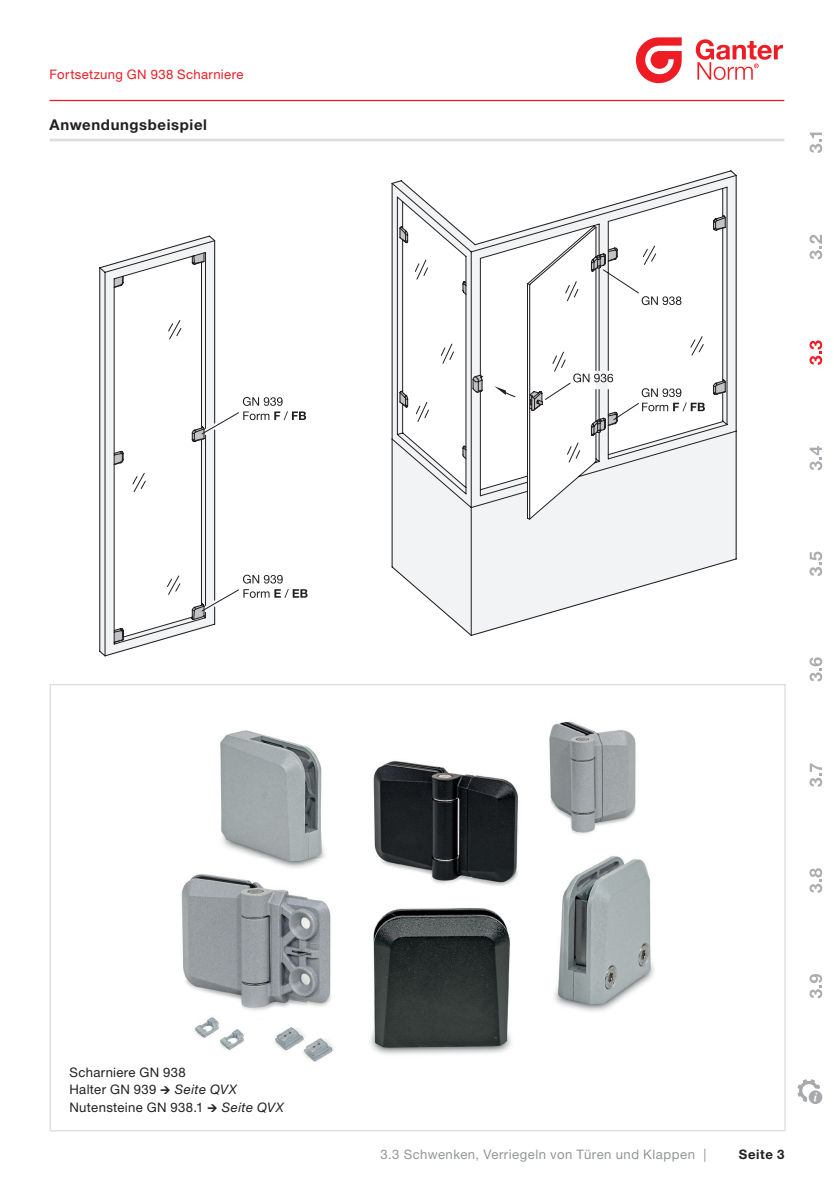
<style>
.page{position:relative;width:834px;height:1181px;background:#fff}
.page>*{position:absolute;margin:0;border:0;box-sizing:border-box;transform-origin:0 0}
.t1{font:700 14.88px "Helvetica Neue LT Pro";letter-spacing:.04em;color:#231f20}
.t2{font:13.12px/17.5px "Helvetica Neue LTW1 G";letter-spacing:.025em;color:#231f20}
.t3{font:13.12px "Helvetica Neue LTW1 G";letter-spacing:.035em;color:#939598}
.t4{font:13.12px "Helvetica Neue LTW1 G";letter-spacing:.025em;color:#ee1d23}
.t5{font:700 13.12px "Helvetica Neue LTW1 G";letter-spacing:.045em;color:#231f20}
.s1{font-style:italic}
</style>
<div class="page">
<hr style="left:50px;top:100px;width:734px;height:1px;background:#ee1d23">
<svg style="left:635px;top:37px;width:46px;height:46px"></svg>
<svg style="left:695px;top:39px;width:87px;height:41px"></svg>
<svg style="left:797px;top:132px;width:26px;height:972px"></svg>
<img style="left:181px;top:721px;width:473px;height:341px">
<hr style="left:50px;top:139px;width:734px;height:2px;background:#dcdddf">
<svg style="left:99px;top:174px;width:638px;height:482px"></svg>
<svg style="left:120px;top:218px;width:597px;height:414px"></svg>
<svg style="left:472px;top:248px;width:145px;height:187px"></svg>
<svg style="left:641px;top:296px;width:40px;height:9px"></svg>
<svg style="left:641px;top:388px;width:63px;height:23px"></svg>
<svg style="left:243px;top:397px;width:63px;height:23px"></svg>
<svg style="left:243px;top:575px;width:40px;height:8px"></svg>
<svg style="left:243px;top:589px;width:64px;height:9px"></svg>
<p class="t4" style="left:50px;top:66px;width:195px">Fortsetzung GN 938 Scharniere</p>
<p class="t1" style="left:50px;top:115px;width:159px">Anwendungsbeispiel</p>
<p class="t2" style="left:69px;top:1063px;width:216px">Scharniere GN 938<br>Halter GN 939 <span class="s1">→ Seite QVX<br></span>Nutensteine GN 938.1 <span class="s1">→ Seite QVX</span></p>
<p class="t3" style="left:380px;top:1146px;width:327px">3.3 Schwenken, Verriegeln von Türen und Klappen |</p>
<p class="t5" style="left:738px;top:1146px;width:47px">Seite 3</p>
</div>
